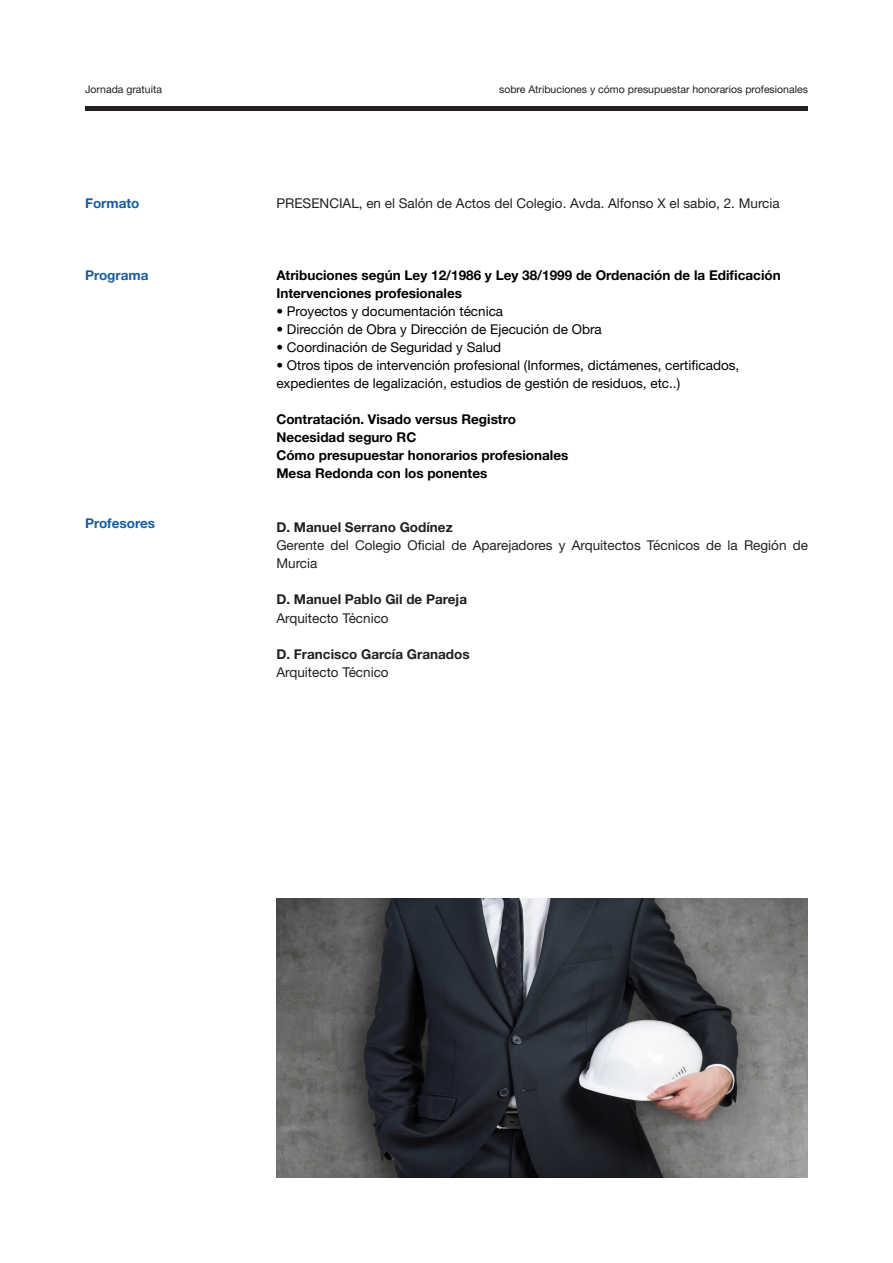
<style>
.page{position:relative;width:893px;height:1263px;background:#fff}
.page>*{position:absolute;margin:0;border:0;box-sizing:border-box;transform-origin:0 0}
.t1{font:13.5px/18px "Helvetica Neue LT Std";color:#000}
.t2{font:700 13.5px "Helvetica Neue LT Std";color:#000}
.t3{font:13.5px/18px "Helvetica Neue LT Std";color:#231f20}
.t4{font:700 13.5px "Helvetica Neue LT Std";color:#231f20}
.t5{font:700 13.5px "Helvetica Neue LT Std";color:#175d9e}
.t6{font:10.5px "Helvetica Neue LT Std";color:#231f20}
</style>
<div class="page">
<div style="left:85px;top:106px;width:723px;height:5px;background:#231f20"></div>
<img style="left:276px;top:898px;width:532px;height:280px">
<p class="t6" style="left:85px;top:83px;width:79px">Jornada gratuita</p>
<p class="t6" style="left:499px;top:83px;width:310px">sobre Atribuciones y cómo presupuestar honorarios profesionales</p>
<p class="t5" style="left:85px;top:195px;width:56px">Formato</p>
<p class="t3" style="left:276px;top:194px;width:505px">PRESENCIAL, en el Salón de Actos del Colegio. Avda. Alfonso X el sabio, 2. Murcia</p>
<p class="t5" style="left:85px;top:267px;width:65px">Programa</p>
<p class="t2" style="left:276px;top:267px;width:506px">Atribuciones según Ley 12/1986 y Ley 38/1999 de Ordenación de la Edificación</p>
<p class="t2" style="left:276px;top:285px;width:187px">Intervenciones profesionales</p>
<p class="t1" style="left:276px;top:302px;width:228px">• Proyectos y documentación técnica</p>
<p class="t1" style="left:276px;top:320px;width:327px">• Dirección de Obra y Dirección de Ejecución de Obra</p>
<p class="t1" style="left:276px;top:338px;width:226px">• Coordinación de Seguridad y Salud</p>
<p class="t1" style="left:276px;top:356px;width:464px">• Otros tipos de intervención profesional (Informes, dictámenes, certificados, expedientes de legalización, estudios de gestión de residuos, etc..)</p>
<p class="t2" style="left:276px;top:411px;width:241px">Contratación. Visado versus Registro</p>
<p class="t2" style="left:276px;top:429px;width:141px">Necesidad seguro RC</p>
<p class="t2" style="left:276px;top:447px;width:293px">Cómo presupuestar honorarios profesionales</p>
<p class="t2" style="left:276px;top:465px;width:212px">Mesa Redonda con los ponentes</p>
<p class="t5" style="left:85px;top:515px;width:72px">Profesores</p>
<p class="t4" style="left:276px;top:519px;width:178px">D. Manuel Serrano Godínez</p>
<p class="t3" style="left:276px;top:536px;width:533px">Gerente del Colegio Oficial de Aparejadores y Arquitectos Técnicos de la Región de<br>Murcia</p>
<p class="t4" style="left:276px;top:591px;width:192px">D. Manuel Pablo Gil de Pareja</p>
<p class="t3" style="left:276px;top:608px;width:114px">Arquitecto Técnico</p>
<p class="t4" style="left:276px;top:645px;width:195px">D. Francisco García Granados</p>
<p class="t3" style="left:276px;top:662px;width:114px">Arquitecto Técnico</p>
</div>
